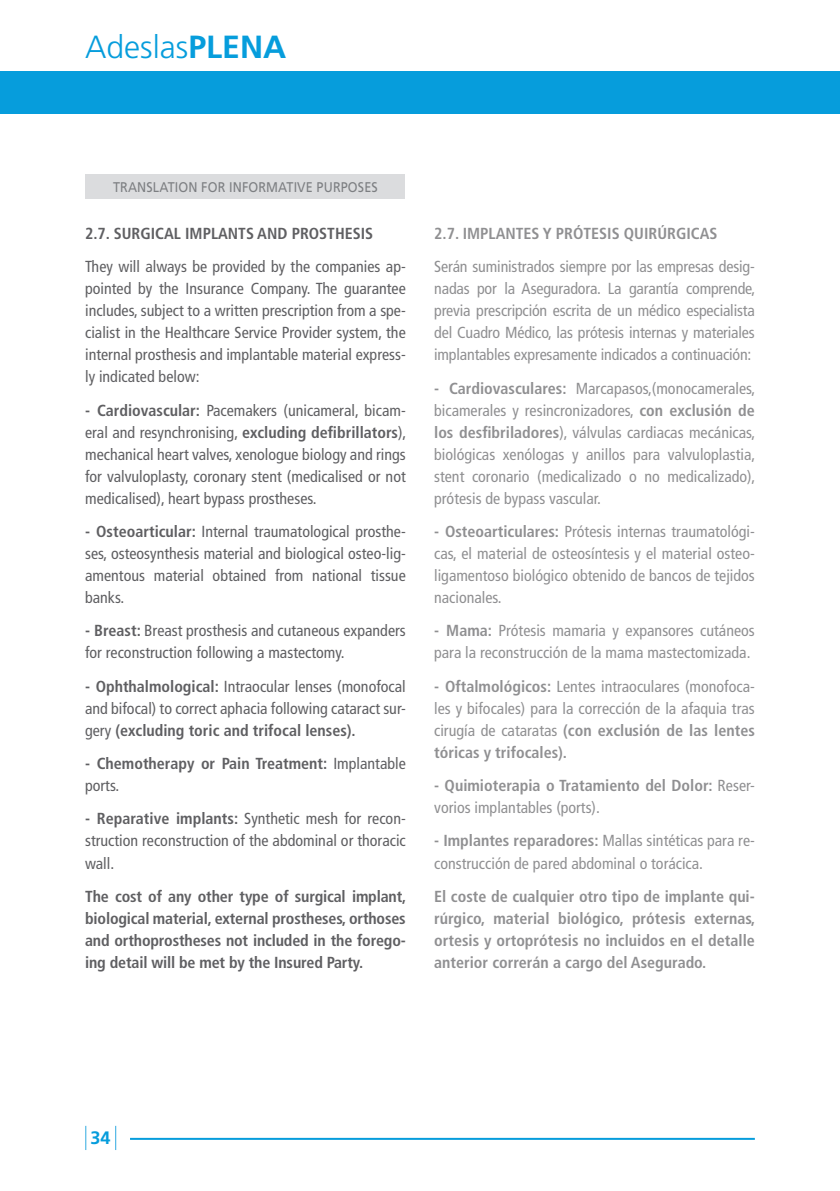
<style>
.page{position:relative;width:840px;height:1191px;background:#fff}
.page>*{position:absolute;margin:0;border:0;box-sizing:border-box;transform-origin:0 0}
.t1{font:300 32px "Frutiger";color:#069ddc}
.t2{font:700 18px "Frutiger";color:#069ddc}
.t3{font:condensed 16px/22px "Frutiger";color:#5f5f62;text-align:justify}
.t4{font:700 condensed 16px/22px "Frutiger";color:#5f5f62}
.t5{font:14px "Frutiger";letter-spacing:.01em;color:#7d7f82;scale:.9 1}
.s1{font-weight:700}
.s2{font-weight:400}
</style>
<div class="page">
<div style="left:0;top:71px;width:839px;height:43px;background:#069ddc"></div>
<svg style="left:115px;top:1125px;width:1px;height:25px"></svg>
<svg style="left:85px;top:1125px;width:1px;height:25px"></svg>
<hr style="left:130px;top:1137px;width:624px;height:2px;background:#069ddc">
<div style="left:85px;top:174px;width:319px;height:25px;background:#dbdcde"></div>
<h1 class="t1" style="left:85px;top:29px;width:202px">Adeslas<span class="s1">PLENA</span></h1>
<p class="t5" style="left:113px;top:179px;width:295px">TRANSLATION FOR INFORMATIVE PURPOSES</p>
<p class="t4" style="left:85px;top:222px;width:289px">2.7. SURGICAL IMPLANTS AND PROSTHESIS</p>
<p class="t3" style="left:85px;top:256px;width:322px">They will always be provided by the companies ap&shy;pointed by the Insurance Company. The guarantee includes, subject to a written prescription from a spe&shy;cialist in the Healthcare Service Provider system, the internal prosthesis and implantable material express&shy;ly indicated below:</p>
<p class="t3" style="left:85px;top:399px;width:322px"><span class="s1">- Cardiovascular:</span> Pacemakers (unicameral, bicam&shy;eral and resynchronising, <span class="s1">excluding defibrillators</span>), mechanical heart valves, xenologue biology and rings for valvuloplasty, coronary stent (medicalised or not medicalised), heart bypass prostheses.</p>
<p class="t3" style="left:85px;top:520px;width:322px"><span class="s1">- Osteoarticular:</span> Internal traumatological prosthe&shy;ses, osteosynthesis material and biological osteo-lig&shy;amentous material obtained from national tissue banks.</p>
<p class="t3" style="left:85px;top:620px;width:322px"><span class="s1">- Breast:</span> Breast prosthesis and cutaneous expanders for reconstruction following a mastectomy.</p>
<p class="t3" style="left:85px;top:675px;width:322px"><span class="s1">- Ophthalmological:</span> Intraocular lenses (monofocal and bifocal) to correct aphacia following cataract sur&shy;gery <span class="s1">(excluding toric and trifocal lenses).</span></p>
<p class="t4" style="left:85px;top:752px;width:322px">- Chemotherapy or Pain Treatment: <span class="s2">Implantable ports.</span></p>
<p class="t3" style="left:85px;top:808px;width:322px"><span class="s1">- Reparative implants:</span> Synthetic mesh for recon&shy;struction reconstruction of the abdominal or thoracic wall.</p>
<p class="t4" style="left:85px;top:885px;width:322px;text-align:justify">The cost of any other type of surgical implant, biological material, external prostheses, orthoses and orthoprostheses not included in the forego&shy;ing detail will be met by the Insured Party.</p>
<p class="t4" style="left:434px;top:222px;width:285px">2.7. IMPLANTES Y PRÓTESIS QUIRÚRGICAS</p>
<p class="t3" style="left:434px;top:256px;width:322px">Serán suministrados siempre por las empresas desig&shy;nadas por la Aseguradora. La garantía comprende, previa prescripción escrita de un médico especialista del Cuadro Médico, las prótesis internas y materiales implantables expresamente indicados a continuación:</p>
<p class="t3" style="left:434px;top:377px;width:322px"><span class="s1">- Cardiovasculares:</span> Marcapasos,(monocamerales, bicamerales y resincronizadores, <span class="s1">con exclusión de los desfibriladores</span>), válvulas cardiacas mecánicas, biológicas xenólogas y anillos para valvuloplastia, stent coronario (medicalizado o no medicalizado), prótesis de bypass vascular.</p>
<p class="t3" style="left:434px;top:520px;width:322px"><span class="s1">- Osteoarticulares:</span> Prótesis internas traumatológi&shy;cas, el material de osteosíntesis y el material osteo&shy;ligamentoso biológico obtenido de bancos de tejidos nacionales.</p>
<p class="t3" style="left:434px;top:620px;width:322px"><span class="s1">- Mama:</span> Prótesis mamaria y expansores cutáneos para la reconstrucción de la mama mastectomizada.</p>
<p class="t3" style="left:434px;top:675px;width:322px"><span class="s1">- Oftalmológicos:</span> Lentes intraoculares (monofoca&shy;les y bifocales) para la corrección de la afaquia tras cirugía de cataratas <span class="s1">(con exclusión de las lentes tóricas y trifocales).</span></p>
<p class="t4" style="left:434px;top:774px;width:322px">- Quimioterapia o Tratamiento del Dolor: <span class="s2">Reser&shy;vorios implantables (ports).</span></p>
<p class="t3" style="left:434px;top:830px;width:322px"><span class="s1">- Implantes reparadores:</span> Mallas sintéticas para re&shy;construcción de pared abdominal o torácica.</p>
<p class="t4" style="left:434px;top:885px;width:322px;text-align:justify">El coste de cualquier otro tipo de implante qui&shy;rúrgico, material biológico, prótesis externas, ortesis y ortoprótesis no incluidos en el detalle anterior correrán a cargo del Asegurado.</p>
<p class="t2" style="left:90px;top:1127px;width:22px">34</p>
</div>
